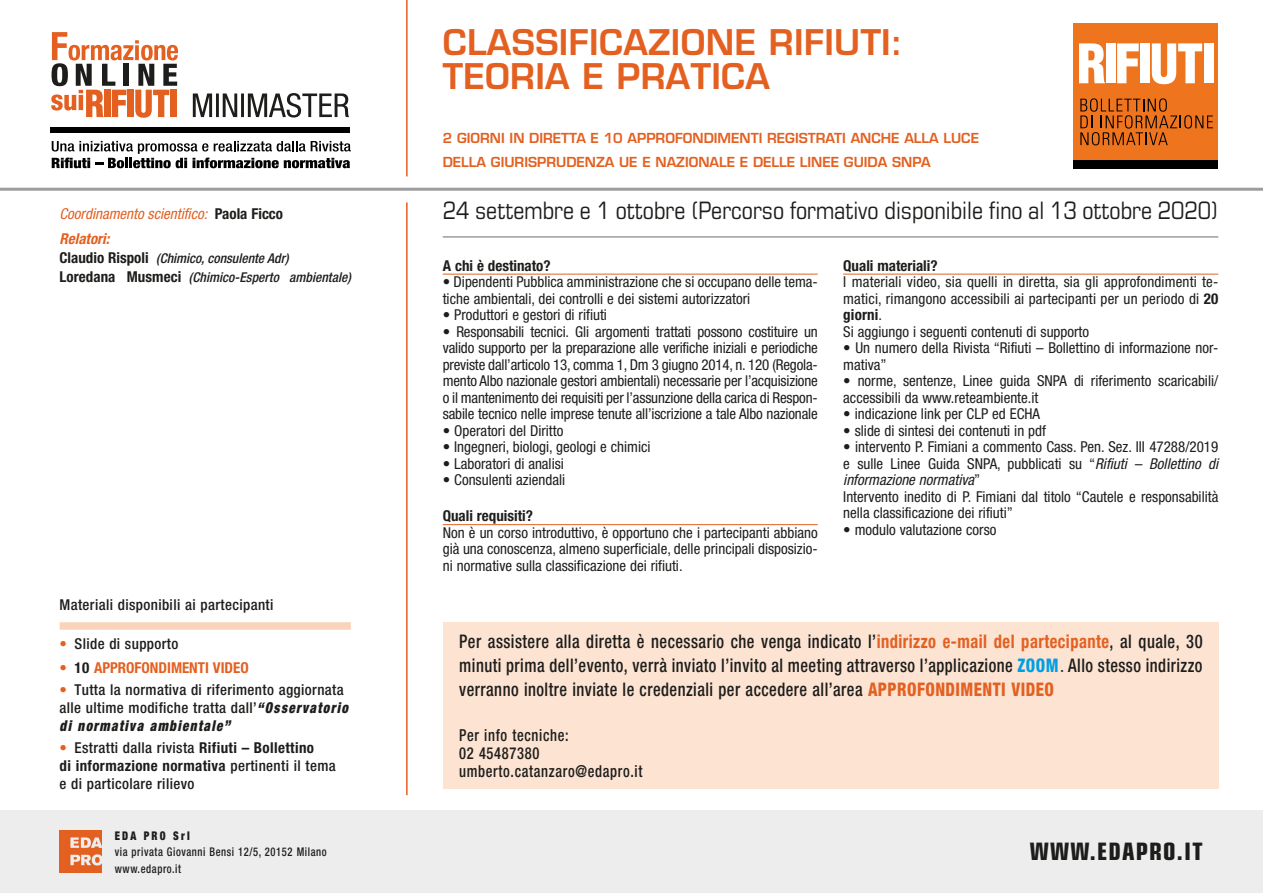
<style>
.page{position:relative;width:1263px;height:893px;background:#fff}
.page>*{position:absolute;margin:0;border:0;box-sizing:border-box;transform-origin:0 0}
.t1{font:600 34.5px/34.5px "Eurostile";letter-spacing:.01em;color:#e36021}
.t2{font:condensed 24px "Eurostile";color:#1d1d1b}
.t3{font:700 condensed 24px "Eurostile";letter-spacing:.05em;color:#1d1d1b}
.t4{font:500 condensed 18.75px/24px "Helvetica Neue LT Std";letter-spacing:.03em;color:#1d1d1b;text-align:justify;scale:.88 1}
.t5{font:500 condensed 16.5px/18px "Helvetica Neue LT Std";letter-spacing:.045em;color:#1d1d1b;scale:.88 1}
.t6{font:condensed 15px/16.5px "Helvetica Neue LT Std";color:#1d1d1b}
.t7{font:500 condensed 15px/18px "Helvetica Neue LT Std";letter-spacing:.025em;color:#1d1d1b}
.t8{font:700 condensed 15px "Helvetica Neue LT Std";color:#1d1d1b}
.t9{font:italic condensed 15px "Helvetica Neue LT Std";color:#e36021}
.t10{font:700 condensed 15px "Helvetica Neue LT Std";color:#e36021}
.t11{font:italic 700 condensed 15px "Helvetica Neue LT Std";color:#e36021}
.t12{font:600 13.5px/23.9px "Eurostile";color:#e36021}
.t13{font:italic 500 condensed 13.5px/19.5px "Helvetica Neue LT Std";letter-spacing:.005em;color:#1d1d1b}
.t14{font:500 condensed 12px/16.8px "Helvetica Neue LT Std";letter-spacing:.055em;color:#1d1d1b;scale:.88 1}
.t15{font:900 condensed 12px "Helvetica Neue LT Std";letter-spacing:.21em;color:#1d1d1b;scale:.88 1}
.s1{font-weight:700;font-style:normal;color:#1d1d1b}
.s2{font-weight:700;font-style:normal;font-size:15px}
.s3{color:#e36021}
.s4{font-weight:500}
.s5{color:#1d1d1b}
.s6{font-weight:900;font-style:italic}
.s7{font-weight:700}
.s8{font-style:italic}
.s9{font-weight:700;color:#e36021}
.s10{font-weight:800;color:#009fe3}
.s11{font-family:"Times";font-weight:400;font-stretch:normal}
.s12{font-weight:800;color:#e36021}
</style>
<div class="page">
<div style="left:0;top:811px;width:1263px;height:82px;background:#ededed"></div>
<img style="left:60px;top:830px;width:42px;height:43px">
<div style="left:443px;top:622px;width:775px;height:167px;background:#fce3d2"></div>
<hr style="left:443px;top:274px;width:375px;height:1px;background:#e36021">
<hr style="left:443px;top:524px;width:375px;height:1px;background:#e36021">
<hr style="left:843px;top:274px;width:375px;height:1px;background:#e36021">
<div style="left:60px;top:622px;width:291px;height:8px;background:#f9d3ba"></div>
<hr style="left:406px;top:202px;width:2px;height:593px;background:#e36021">
<div style="left:51px;top:127px;width:299px;height:6px;background:#000"></div>
<svg style="left:51px;top:32px;width:127px;height:86px"></svg>
<div style="left:171px;top:90px;width:6px;height:27px;background:#e36021"></div>
<svg style="left:52px;top:141px;width:299px;height:27px"></svg>
<svg style="left:193px;top:93px;width:156px;height:25px"></svg>
<hr style="left:406px;top:0;width:2px;height:176px;background:#e36021">
<hr style="left:0;top:188px;width:1263px;height:3px;background:#9d9d9d">
<hr style="left:443px;top:236px;width:775px;height:2px;background:#9d9d9d">
<div style="left:1073px;top:24px;width:145px;height:144px;background:#ee741e"></div>
<svg style="left:1079px;top:43px;width:26px;height:40px"></svg>
<div style="left:1106px;top:43px;width:9px;height:40px;background:#fff"></div>
<svg style="left:1117px;top:43px;width:22px;height:40px"></svg>
<div style="left:1140px;top:43px;width:10px;height:40px;background:#fff"></div>
<svg style="left:1152px;top:43px;width:50px;height:41px"></svg>
<div style="left:1204px;top:43px;width:9px;height:40px;background:#fff"></div>
<div style="left:1073px;top:160px;width:145px;height:8px;background:#000"></div>
<svg style="left:1080px;top:98px;width:133px;height:47px"></svg>
<p class="t9" style="left:60px;top:205px;width:225px">Coordinamento scientifico: <span class="s1">Paola Ficco</span></p>
<p class="t13" style="left:60px;top:248px;width:293px"><span class="s2">Claudio Rispoli</span> (Chimico, consulente Adr)<br><span class="s2">Loredana Musmeci</span> (Chimico-Esperto ambientale)</p>
<p class="t11" style="left:60px;top:230px;width:51px">Relatori:</p>
<p class="t7" style="left:60px;top:596px;width:215px">Materiali disponibili ai partecipanti</p>
<p class="t7" style="left:60px;top:634px;width:120px"><span class="s3">•</span> Slide di supporto</p>
<p class="t10" style="left:60px;top:658px;width:191px"><span class="s4">•</span> <span class="s5">10</span> APPROFONDIMENTI VIDEO</p>
<p class="t7" style="left:60px;top:680px;width:290px"><span class="s3">•</span> Tutta la normativa di riferimento aggiornata alle ultime modifiche tratta dall’<span class="s6">“Osservatorio di normativa ambientale”</span></p>
<p class="t7" style="left:60px;top:739px;width:278px"><span class="s3">•</span> Estratti dalla rivista <span class="s7">Rifiuti – Bollettino<br>di informazione normativa</span> pertinenti il tema e di particolare rilievo</p>
<p class="t15" style="left:115px;top:828px;width:87px">EDA PRO Srl</p>
<p class="t14" style="left:115px;top:844px;width:242px">via privata Giovanni Bensi 12/5, 20152 Milano www.edapro.it</p>
<h1 class="t1" style="left:443px;top:24px;width:462px">CLASSIFICAZIONE RIFIUTI:<br>TEORIA E PRATICA</h1>
<p class="t12" style="left:443px;top:126px;width:538px">2 GIORNI IN DIRETTA E 10 APPROFONDIMENTI REGISTRATI ANCHE ALLA LUCE<br>DELLA GIURISPRUDENZA UE E NAZIONALE E DELLE LINEE GUIDA SNPA</p>
<h2 class="t2" style="left:443px;top:196px;width:777px">24 settembre e 1 ottobre (Percorso formativo disponibile fino al 13 ottobre 2020)</h2>
<p class="t8" style="left:443px;top:256px;width:109px">A chi è destinato?</p>
<p class="t6" style="left:443px;top:274px;width:377px">• Dipendenti Pubblica amministrazione che si occupano delle tema&shy;tiche ambientali, dei controlli e dei sistemi autorizzatori</p>
<p class="t6" style="left:443px;top:307px;width:166px">• Produttori e gestori di rifiuti</p>
<p class="t6" style="left:443px;top:323px;width:377px;text-align:justify">• Responsabili tecnici. Gli argomenti trattati possono costituire un valido supporto per la preparazione alle verifiche iniziali e periodiche previste dall’articolo 13, comma 1, Dm 3 giugno 2014, n. 120 (Regola&shy;mento Albo nazionale gestori ambientali) necessarie per l’acquisizione o il mantenimento dei requisiti per l’assunzione della carica di Respon&shy;sabile tecnico nelle imprese tenute all’iscrizione a tale Albo nazionale</p>
<p class="t6" style="left:443px;top:422px;width:122px">• Operatori del Diritto</p>
<p class="t6" style="left:443px;top:439px;width:209px">• Ingegneri, biologi, geologi e chimici</p>
<p class="t6" style="left:443px;top:455px;width:123px">• Laboratori di analisi</p>
<p class="t6" style="left:443px;top:472px;width:124px">• Consulenti aziendali</p>
<p class="t8" style="left:443px;top:507px;width:92px">Quali requisiti?</p>
<p class="t6" style="left:443px;top:524px;width:377px;text-align:justify">Non è un corso introduttivo, è opportuno che i partecipanti abbiano già una conoscenza, almeno superficiale, delle principali disposizio&shy;ni normative sulla classificazione dei rifiuti.</p>
<p class="t8" style="left:843px;top:256px;width:96px">Quali materiali?</p>
<p class="t6" style="left:843px;top:274px;width:377px">I materiali video, sia quelli in diretta, sia gli approfondimenti te&shy;matici, rimangono accessibili ai partecipanti per un periodo di <span class="s7">20 giorni</span>.<br>Si aggiungo i seguenti contenuti di supporto</p>
<p class="t6" style="left:843px;top:340px;width:376px">• Un numero della Rivista “Rifiuti – Bollettino di informazione nor&shy;mativa”</p>
<p class="t6" style="left:843px;top:373px;width:376px">• norme, sentenze, Linee guida SNPA di riferimento scaricabili/ accessibili da www.reteambiente.it</p>
<p class="t6" style="left:843px;top:406px;width:198px">• indicazione link per CLP ed ECHA</p>
<p class="t6" style="left:843px;top:422px;width:204px">• slide di sintesi dei contenuti in pdf</p>
<p class="t6" style="left:843px;top:439px;width:376px">• intervento P. Fimiani a commento Cass. Pen. Sez. III 47288/2019 e sulle Linee Guida SNPA, pubblicati su “<span class="s8">Rifiuti – Bollettino di informazione normativa</span>”<br>Intervento inedito di P. Fimiani dal titolo “Cautele e responsabilità nella classificazione dei rifiuti”</p>
<p class="t6" style="left:843px;top:521px;width:155px">• modulo valutazione corso</p>
<p class="t4" style="left:459px;top:629px;width:846px">Per assistere alla diretta è necessario che venga indicato l’<span class="s9">indirizzo e-mail del partecipante</span>, al quale, 30 minuti prima dell’evento, verrà inviato l’invito al meeting attraverso l’applicazione <span class="s10">ZOOM</span><span class="s11">.</span> Allo stesso indirizzo verranno inoltre inviate le credenziali per accedere all’area <span class="s12">APPROFONDIMENTI VIDEO</span></p>
<p class="t5" style="left:459px;top:726px;width:210px">Per info tecniche:<br>02 45487380 umberto.catanzaro@edapro.it</p>
<h2 class="t3" style="left:1030px;top:837px;width:174px">WWW.EDAPRO.IT</h2>
</div>
